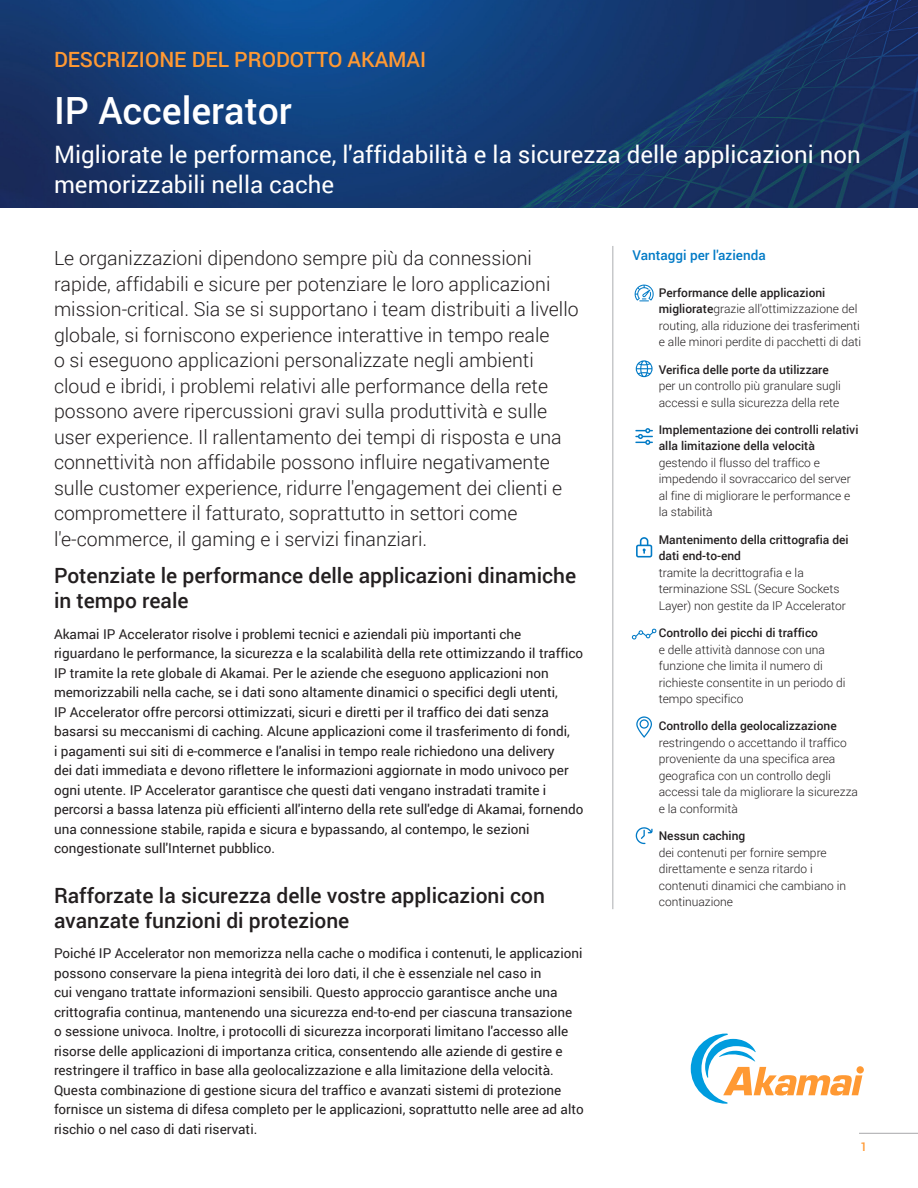
<style>
.page{position:relative;width:918px;height:1188px;background:#fff}
.page>*{position:absolute;margin:0;border:0;box-sizing:border-box;transform-origin:0 0}
.H1_Title{font:500 37.5px "Roboto";color:#fff}
.Sidebar_-_Orange_Stats{font:24px/30px "Roboto";color:#fff}
.H2_Title{font:500 21px/25.2px "Roboto";color:#231f20}
.Preheader{font:500 21px "Roboto";color:#f93}
.Opening_Paragraph{font:300 19.5px/25.5px "Roboto";color:#231f20}
.Body{font:13.5px/19.5px "Roboto";color:#231f20}
.Sidebar_-_Benefits_Title_Blue{font:500 13.5px "Roboto";color:#017ac6}
.Sidebar_-_Benefits_Body{font:300 12px/16.5px "Roboto";color:#231f20}
.t1{font:500 12px "Roboto";color:#f93}
.s1{font-weight:500}
</style>
<div class="page">
<img style="left:0;top:0;width:918px;height:208px">
<svg style="left:691px;top:1034px;width:171px;height:70px"></svg>
<hr style="left:859px;top:1133px;width:59px;height:1px;background:#a8a8aa">
<hr style="left:612px;top:246px;width:2px;height:663px;background:#c7c8ca">
<svg style="left:635px;top:285px;width:19px;height:16px"></svg>
<svg style="left:635px;top:428px;width:18px;height:17px"></svg>
<svg style="left:636px;top:360px;width:17px;height:17px"></svg>
<svg style="left:636px;top:537px;width:16px;height:21px"></svg>
<svg style="left:632px;top:628px;width:24px;height:12px"></svg>
<svg style="left:636px;top:716px;width:16px;height:22px"></svg>
<svg style="left:636px;top:827px;width:17px;height:17px"></svg>
<p class="Preheader" style="left:54px;top:44px;width:374px">DESCRIZIONE DEL PRODOTTO AKAMAI</p>
<p class="H1_Title" style="left:54px;top:84px;width:239px">IP Accelerator</p>
<p class="Sidebar_-_Orange_Stats" style="left:54px;top:139px;width:808px">Migliorate le performance, l'affidabilità e la sicurezza delle applicazioni non memorizzabili nella cache</p>
<p class="Opening_Paragraph" style="left:54px;top:245px;width:526px">Le organizzazioni dipendono sempre più da connessioni rapide, affidabili e sicure per potenziare le loro applicazioni mission-critical. Sia se si supportano i team distribuiti a livello globale, si forniscono experience interattive in tempo reale<br>o si eseguono applicazioni personalizzate negli ambienti cloud e ibridi, i problemi relativi alle performance della rete possono avere ripercussioni gravi sulla produttività e sulle user experience. Il rallentamento dei tempi di risposta e una connettività non affidabile possono influire negativamente sulle customer experience, ridurre l'engagement dei clienti e compromettere il fatturato, soprattutto in settori come l'e-commerce, il gaming e i servizi finanziari.</p>
<p class="Sidebar_-_Benefits_Title_Blue" style="left:633px;top:246px;width:135px">Vantaggi per l'azienda</p>
<p class="Sidebar_-_Benefits_Body" style="left:659px;top:284px;width:204px"><span class="s1">Performance delle applicazioni migliorate</span>grazie all'ottimizzazione del routing, alla riduzione dei trasferimenti e alle minori perdite di pacchetti di dati</p>
<p class="Sidebar_-_Benefits_Body" style="left:659px;top:361px;width:184px"><span class="s1">Verifica delle porte da utilizzare </span>per un controllo più granulare sugli accessi e sulla sicurezza della rete</p>
<p class="Sidebar_-_Benefits_Body" style="left:659px;top:421px;width:201px"><span class="s1">Implementazione dei controlli relativi alla limitazione della velocità </span>gestendo il flusso del traffico e impedendo il sovraccarico del server al fine di migliorare le performance e la stabilità</p>
<p class="Sidebar_-_Benefits_Body" style="left:659px;top:531px;width:191px"><span class="s1">Mantenimento della crittografia dei dati end-to-end<br></span>tramite la decrittografia e la terminazione SSL (Secure Sockets<br>Layer) non gestite da IP Accelerator</p>
<p class="Sidebar_-_Benefits_Body" style="left:659px;top:624px;width:188px"><span class="s1">Controllo dei picchi di traffico<br></span>e delle attività dannose con una funzione che limita il numero di richieste consentite in un periodo di tempo specifico</p>
<p class="Sidebar_-_Benefits_Body" style="left:659px;top:717px;width:201px"><span class="s1">Controllo della geolocalizzazione </span>restringendo o accettando il traffico proveniente da una specifica area geografica con un controllo degli accessi tale da migliorare la sicurezza e la conformità</p>
<p class="Sidebar_-_Benefits_Body" style="left:659px;top:827px;width:189px"><span class="s1">Nessun caching<br></span>dei contenuti per fornire sempre direttamente e senza ritardo i contenuti dinamici che cambiano in continuazione</p>
<p class="H2_Title" style="left:54px;top:562px;width:524px">Potenziate le performance delle applicazioni dinamiche in tempo reale</p>
<p class="Body" style="left:54px;top:624px;width:531px">Akamai IP Accelerator risolve i problemi tecnici e aziendali più importanti che riguardano le performance, la sicurezza e la scalabilità della rete ottimizzando il traffico IP tramite la rete globale di Akamai. Per le aziende che eseguono applicazioni non memorizzabili nella cache, se i dati sono altamente dinamici o specifici degli utenti,<br>IP Accelerator offre percorsi ottimizzati, sicuri e diretti per il traffico dei dati senza basarsi su meccanismi di caching. Alcune applicazioni come il trasferimento di fondi,<br>i pagamenti sui siti di e-commerce e l'analisi in tempo reale richiedono una delivery<br>dei dati immediata e devono riflettere le informazioni aggiornate in modo univoco per ogni utente. IP Accelerator garantisce che questi dati vengano instradati tramite i percorsi a bassa latenza più efficienti all'interno della rete sull'edge di Akamai, fornendo una connessione stabile, rapida e sicura e bypassando, al contempo, le sezioni congestionate sull'Internet pubblico.</p>
<p class="H2_Title" style="left:54px;top:882px;width:492px">Rafforzate la sicurezza delle vostre applicazioni con avanzate funzioni di protezione</p>
<p class="Body" style="left:54px;top:943px;width:531px">Poiché IP Accelerator non memorizza nella cache o modifica i contenuti, le applicazioni possono conservare la piena integrità dei loro dati, il che è essenziale nel caso in<br>cui vengano trattate informazioni sensibili. Questo approccio garantisce anche una crittografia continua, mantenendo una sicurezza end-to-end per ciascuna transazione<br>o sessione univoca. Inoltre, i protocolli di sicurezza incorporati limitano l'accesso alle risorse delle applicazioni di importanza critica, consentendo alle aziende di gestire e restringere il traffico in base alla geolocalizzazione e alla limitazione della velocità.<br>Questa combinazione di gestione sicura del traffico e avanzati sistemi di protezione fornisce un sistema di difesa completo per le applicazioni, soprattutto nelle aree ad alto rischio o nel caso di dati riservati.</p>
<p class="t1" style="left:860px;top:1138px;width:8px">1</p>
</div>
